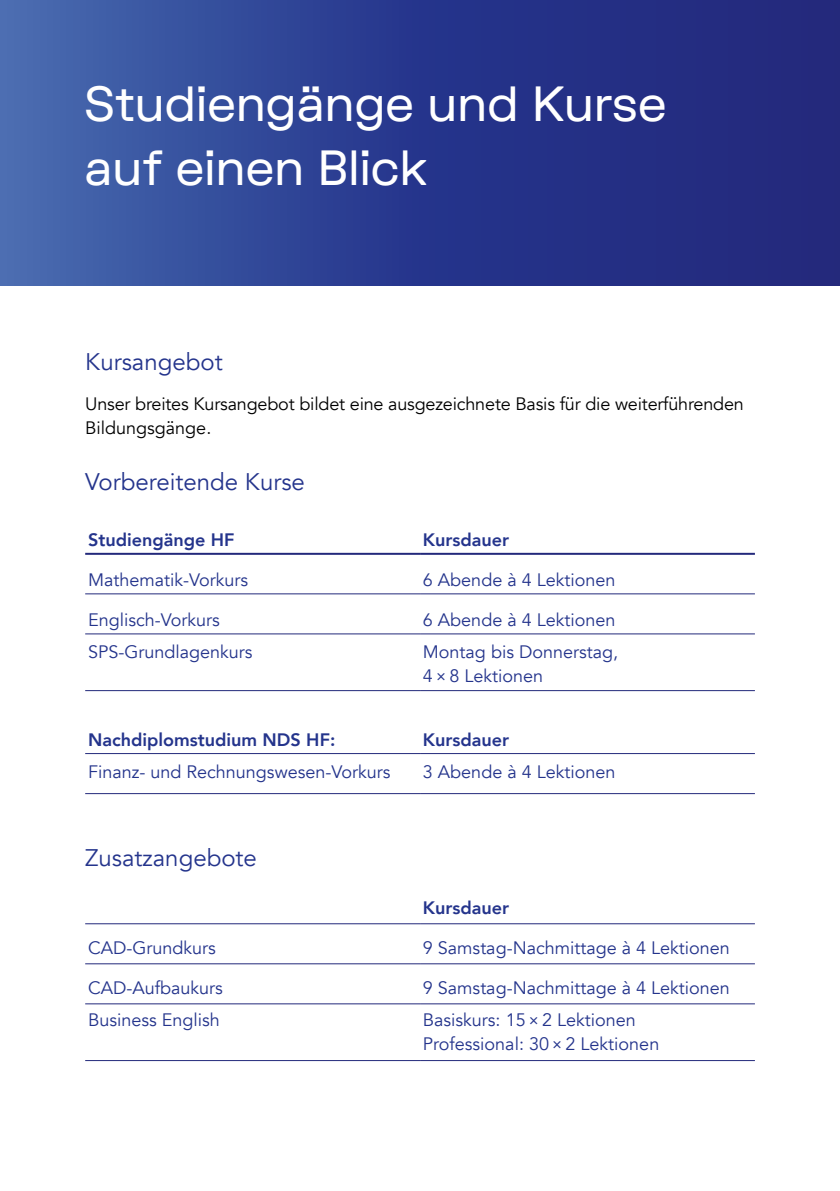
<style>
.page{position:relative;width:840px;height:1191px;background:#fff}
.page>*{position:absolute;margin:0;border:0;box-sizing:border-box;transform-origin:0 0}
.t1{font:48px/64px "FK Display";letter-spacing:.005em;color:#fff}
.t2{font:24px "Avenir";color:#24348c}
.t3{font:18px/24px "Avenir";color:#24348c}
.t4{font:18px/24px "Avenir";letter-spacing:-.01em;color:#000}
.t5{font:800 18px "Avenir";color:#24348c}
</style>
<div class="page">
<div style="left:0;top:0;width:839px;height:285px;background:linear-gradient(to right,#4161ab,#1a1d76)"></div>
<hr style="left:839px;top:0;width:1px;height:633px;background:#f3f5f5">
<hr style="left:85px;top:553px;width:335px;height:2px;background:#23297b">
<hr style="left:420px;top:553px;width:334px;height:2px;background:#23297b">
<hr style="left:85px;top:593px;width:335px;height:1px;background:#23297b">
<hr style="left:420px;top:593px;width:334px;height:1px;background:#23297b">
<hr style="left:85px;top:633px;width:335px;height:1px;background:#23297b">
<hr style="left:420px;top:633px;width:334px;height:1px;background:#23297b">
<hr style="left:85px;top:690px;width:335px;height:1px;background:#23297b">
<hr style="left:420px;top:690px;width:334px;height:1px;background:#23297b">
<hr style="left:85px;top:753px;width:335px;height:1px;background:#23297b">
<hr style="left:420px;top:753px;width:334px;height:1px;background:#23297b">
<hr style="left:85px;top:793px;width:335px;height:1px;background:#23297b">
<hr style="left:420px;top:793px;width:334px;height:1px;background:#23297b">
<hr style="left:85px;top:923px;width:335px;height:1px;background:#23297b">
<hr style="left:420px;top:923px;width:334px;height:1px;background:#23297b">
<hr style="left:85px;top:963px;width:335px;height:1px;background:#23297b">
<hr style="left:420px;top:963px;width:334px;height:1px;background:#23297b">
<hr style="left:85px;top:1003px;width:335px;height:1px;background:#23297b">
<hr style="left:420px;top:1003px;width:334px;height:1px;background:#23297b">
<hr style="left:85px;top:1060px;width:335px;height:1px;background:#23297b">
<hr style="left:420px;top:1060px;width:334px;height:1px;background:#23297b">
<p class="t1" style="left:85px;top:70px;width:583px">Studiengänge und Kurse auf einen Blick</p>
<p class="t2" style="left:85px;top:347px;width:139px">Kursangebot</p>
<p class="t4" style="left:85px;top:392px;width:660px">Unser breites Kursangebot bildet eine ausgezeichnete Basis für die weiterführenden<br>Bildungsgänge.</p>
<p class="t2" style="left:85px;top:467px;width:221px">Vorbereitende Kurse</p>
<p class="t5" style="left:88px;top:525px;width:148px">Studiengänge HF</p>
<p class="t5" style="left:422px;top:525px;width:88px">Kursdauer</p>
<p class="t3" style="left:88px;top:568px;width:161px">Mathematik-Vorkurs</p>
<p class="t3" style="left:422px;top:568px;width:194px">6 Abende à 4 Lektionen</p>
<p class="t3" style="left:88px;top:608px;width:133px">Englisch-Vorkurs</p>
<p class="t3" style="left:422px;top:608px;width:194px">6 Abende à 4 Lektionen</p>
<p class="t3" style="left:88px;top:640px;width:166px">SPS-Grundlagenkurs</p>
<p class="t3" style="left:422px;top:640px;width:197px">Montag bis Donnerstag,<br>4 × 8 Lektionen</p>
<p class="t5" style="left:88px;top:725px;width:249px">Nachdiplomstudium NDS HF:</p>
<p class="t5" style="left:422px;top:725px;width:88px">Kursdauer</p>
<p class="t3" style="left:88px;top:760px;width:304px">Finanz- und Rechnungswesen-Vorkurs</p>
<p class="t3" style="left:422px;top:760px;width:194px">3 Abende à 4 Lektionen</p>
<p class="t2" style="left:85px;top:843px;width:173px">Zusatzangebote</p>
<p class="t5" style="left:422px;top:893px;width:88px">Kursdauer</p>
<p class="t3" style="left:88px;top:936px;width:129px">CAD-Grundkurs</p>
<p class="t3" style="left:422px;top:936px;width:308px">9 Samstag-Nachmittage à 4 Lektionen</p>
<p class="t3" style="left:88px;top:976px;width:136px">CAD-Aufbaukurs</p>
<p class="t3" style="left:422px;top:976px;width:308px">9 Samstag-Nachmittage à 4 Lektionen</p>
<p class="t3" style="left:88px;top:1008px;width:133px">Business English</p>
<p class="t3" style="left:422px;top:1008px;width:238px">Basiskurs: 15 × 2 Lektionen<br>Professional: 30 × 2 Lektionen</p>
</div>
